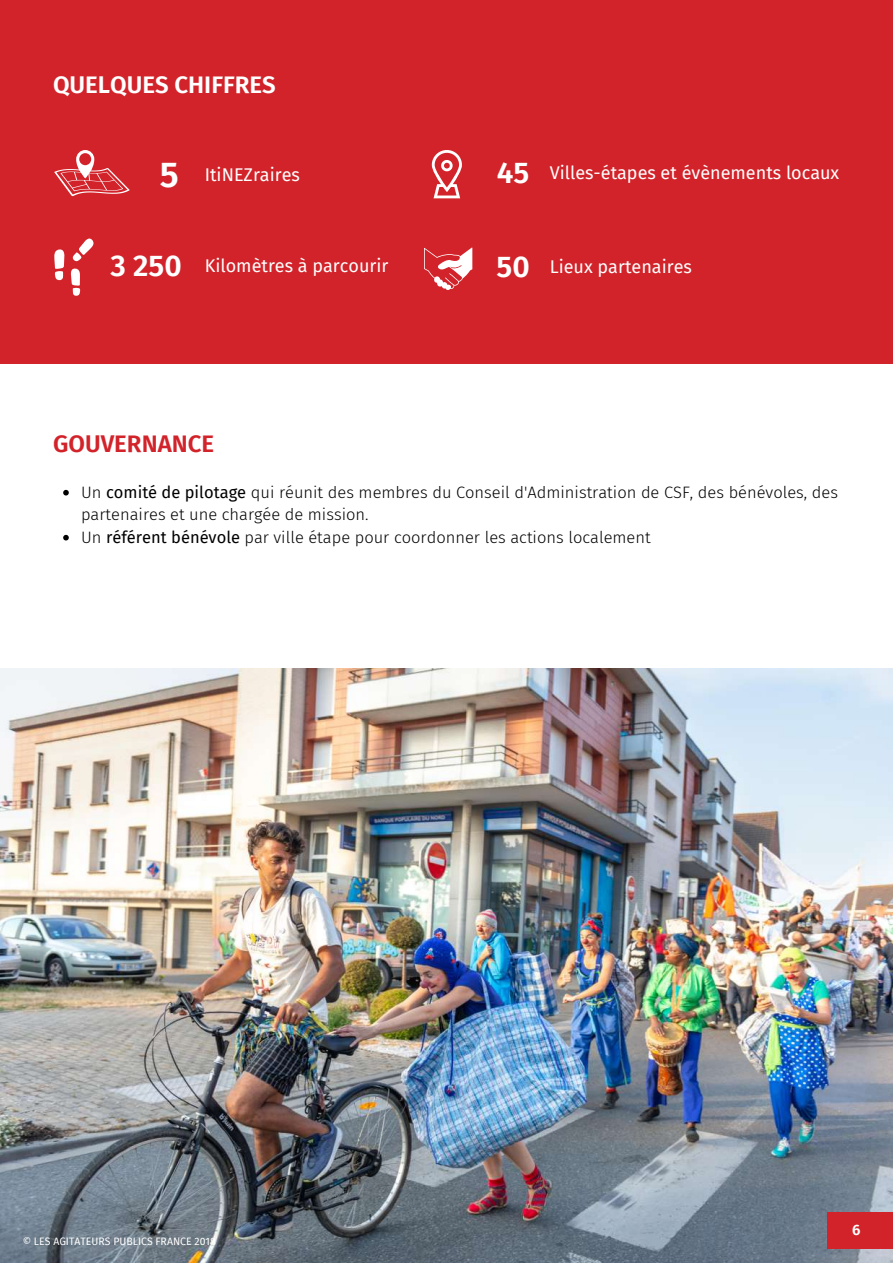
<style>
.page{position:relative;width:893px;height:1264px;background:#fff}
.page>*{position:absolute;margin:0;border:0;box-sizing:border-box;transform-origin:0 0}
.t1{font:600 36px "Fira Sans";color:#fff}
.t2{font:600 30px "Fira Sans";color:#fff}
.t3{font:600 24px "Fira Sans";color:#fff}
.t4{font:600 24px "Fira Sans";color:#d2232a}
.t5{font:18px "Fira Sans";color:#fff}
.t6{font:300 16.5px/22.5px "Fira Sans";color:#000}
.t7{font:600 15px "Fira Sans";color:#fff}
.t8{font:10.5px "Fira Sans";color:#fff}
.s1{font-weight:400}
</style>
<div class="page">
<img style="left:0;top:668px;width:892px;height:593px">
<div style="left:0;top:0;width:892px;height:364px;background:#d2232a"></div>
<div style="left:826px;top:1211px;width:66px;height:37px;background:#d2232a"></div>
<svg style="left:54px;top:150px;width:76px;height:46px"></svg>
<svg style="left:54px;top:249px;width:10px;height:31px"></svg>
<svg style="left:71px;top:268px;width:9px;height:28px"></svg>
<svg style="left:72px;top:238px;width:22px;height:24px"></svg>
<svg style="left:432px;top:150px;width:30px;height:48px"></svg>
<svg style="left:424px;top:247px;width:48px;height:43px"></svg>
<svg style="left:63px;top:490px;width:6px;height:5px"></svg>
<svg style="left:63px;top:535px;width:6px;height:5px"></svg>
<h3 class="t3" style="left:53px;top:70px;width:224px">QUELQUES CHIFFRES</h3>
<h1 class="t1" style="left:160px;top:154px;width:20px">5</h1>
<p class="t5" style="left:205px;top:164px;width:97px">ItiNEZraires</p>
<h2 class="t2" style="left:110px;top:247px;width:73px">3 250</h2>
<p class="t5" style="left:205px;top:255px;width:185px">Kilomètres à parcourir</p>
<h3 class="t4" style="left:53px;top:429px;width:163px">GOUVERNANCE</h3>
<h2 class="t2" style="left:497px;top:155px;width:34px">45</h2>
<p class="t5" style="left:549px;top:162px;width:291px">Villes-étapes et évènements locaux</p>
<h2 class="t2" style="left:496px;top:249px;width:35px">50</h2>
<p class="t5" style="left:549px;top:256px;width:144px">Lieux partenaires</p>
<p class="t6" style="left:81px;top:481px;width:758px">Un <span class="s1">comité de pilotage</span> qui réunit des membres du Conseil d'Administration de CSF, des bénévoles, des partenaires et une chargée de mission.<br>Un <span class="s1">référent bénévole</span> par ville étape pour coordonner les actions localement</p>
<p class="t8" style="left:23px;top:1235px;width:195px">© LES AGITATEURS PUBLICS FRANCE 2018</p>
<p class="t7" style="left:852px;top:1220px;width:10px">6</p>
</div>
